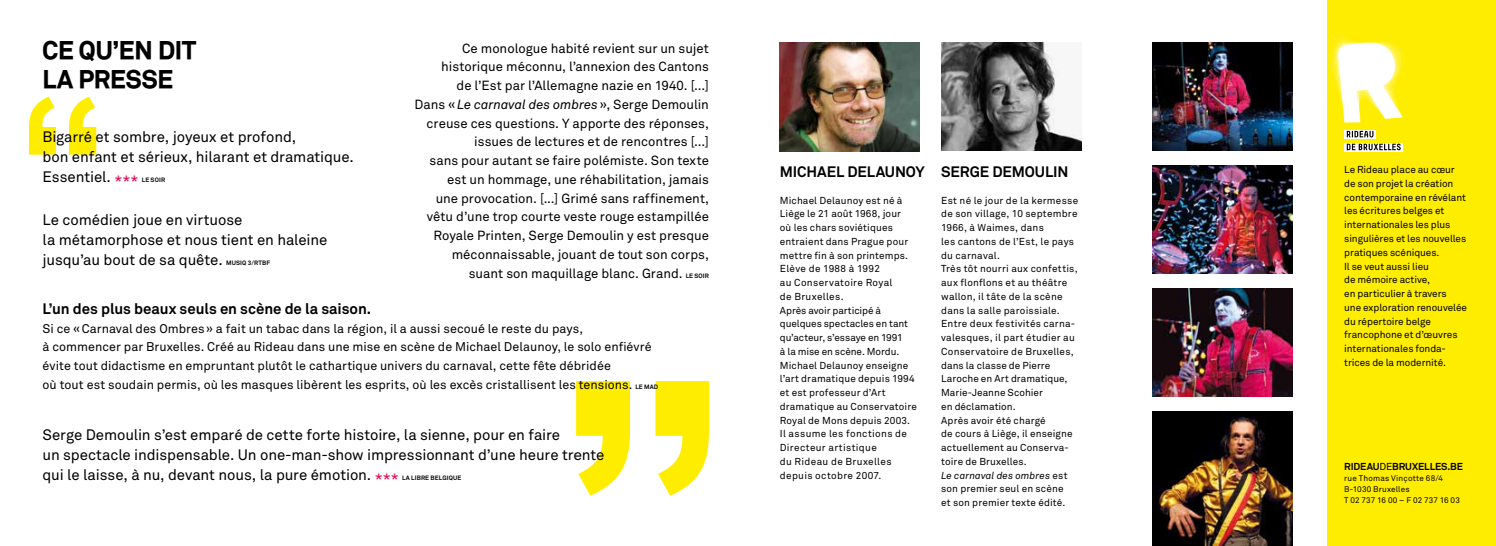
<style>
.page{position:relative;width:1496px;height:546px;background:#fff}
.page>*{position:absolute;margin:0;border:0;box-sizing:border-box;transform-origin:0 0}
.t1{font:25px/28.8px "Akkurat Bold SL10";letter-spacing:-.005em;color:#000}
.t2{font:15px/20px "Akkurat";letter-spacing:-.005em;color:#000}
.t3{font:700 15px "Akkurat";letter-spacing:-.005em;color:#000}
.t4{font:13.12px/18.8px "Akkurat";color:#000;text-align:right}
.t5{font:12.5px/18.8px "Akkurat";letter-spacing:.005em;color:#000}
.t6{font:10px/13.8px "Akkurat";letter-spacing:.01em;color:#000}
.t7{font:700 10px "Akkurat";letter-spacing:-.01em;color:#000}
.t8{font:8.12px/11.2px "Akkurat";letter-spacing:.02em;color:#000}
.t9{font:700 6.25px "Akkurat";letter-spacing:.02em;color:#000}
.s1{color:#e50051}
.s2{font-style:italic}
.s3{font-weight:700;font-size:6.25px}
.s4{font-weight:400}
</style>
<div class="page">
<div style="left:1327px;top:0;width:168px;height:546px;background:#ffed00"></div>
<img style="left:780px;top:43px;width:139px;height:108px">
<img style="left:941px;top:43px;width:140px;height:108px">
<img style="left:1152px;top:43px;width:140px;height:108px">
<img style="left:1152px;top:165px;width:140px;height:109px">
<img style="left:1152px;top:288px;width:140px;height:108px">
<img style="left:1152px;top:411px;width:140px;height:135px">
<svg style="left:29px;top:97px;width:67px;height:58px"></svg>
<svg style="left:576px;top:381px;width:133px;height:114px"></svg>
<svg style="left:1327px;top:32px;width:77px;height:91px"></svg>
<svg style="left:1344px;top:130px;width:31px;height:9px"></svg>
<svg style="left:1344px;top:143px;width:59px;height:8px"></svg>
<svg style="left:1346px;top:144px;width:54px;height:6px"></svg>
<svg style="left:1346px;top:131px;width:27px;height:6px"></svg>
<h1 class="t1" style="left:43px;top:36px;width:155px">CE QU’EN DIT<br>LA PRESSE</h1>
<h2 class="t2" style="left:43px;top:128px;width:313px">Bigarré et sombre, joyeux et profond,<br>bon enfant et sérieux, hilarant et dramatique.<br>Essentiel. <span class="s1">***</span></h2>
<p class="t9" style="left:142px;top:176px;width:25px">LE SOIR</p>
<h2 class="t2" style="left:43px;top:210px;width:286px">Le comédien joue en virtuose<br>la métamorphose et nous tient en haleine jusqu’au bout de sa quête.</h2>
<p class="t9" style="left:226px;top:259px;width:45px">MUSIQ 3/RTBF</p>
<p class="t4" style="left:414px;top:39px;width:296px">Ce monologue habité revient sur un sujet historique méconnu, l’annexion des Cantons<br>de l’Est par l’Allemagne nazie en 1940. [...]<br>Dans «<span class="s2">Le carnaval des ombres</span>», Serge Demoulin creuse ces questions. Y apporte des réponses, issues de lectures et de rencontres [...]<br>sans pour autant se faire polémiste. Son texte est un hommage, une réhabilitation, jamais<br>une provocation. [...] Grimé sans raffinement, vêtu d’une trop courte veste rouge estampillée Royale Printen, Serge Demoulin y est presque méconnaissable, jouant de tout son corps, suant son maquillage blanc. Grand. <span class="s3">LE SOIR</span></p>
<h2 class="t3" style="left:43px;top:299px;width:330px">L’un des plus beaux seuls en scène de la saison.</h2>
<p class="t5" style="left:43px;top:319px;width:617px">Si ce «Carnaval des Ombres» a fait un tabac dans la région, il a aussi secoué le reste du pays,<br>à commencer par Bruxelles. Créé au Rideau dans une mise en scène de Michael Delaunoy, le solo enfiévré évite tout didactisme en empruntant plutôt le cathartique univers du carnaval, cette fête débridée<br>où tout est soudain permis, où les masques libèrent les esprits, où les excès cristallisent les tensions. <span class="s3">LE MAD</span></p>
<h2 class="t2" style="left:43px;top:425px;width:563px">Serge Demoulin s’est emparé de cette forte histoire, la sienne, pour en faire<br>un spectacle indispensable. Un one-man-show impressionnant d’une heure trente qui le laisse, à nu, devant nous, la pure émotion. <span class="s1">***</span></h2>
<p class="t9" style="left:402px;top:473px;width:61px">LA LIBRE BELGIQUE</p>
<h2 class="t3" style="left:780px;top:162px;width:290px">MICHAEL DELAUNOY SERGE DEMOULIN</h2>
<p class="t6" style="left:780px;top:193px;width:138px">Michael Delaunoy est né à<br>Liège le 21 août 1968, jour<br>où les chars soviétiques entraient dans Prague pour mettre fin à son printemps.<br>Elève de 1988 à 1992<br>au Conservatoire Royal<br>de Bruxelles.<br>Après avoir participé à quelques spectacles en tant qu’acteur, s’essaye en 1991<br>à la mise en scène. Mordu.<br>Michael Delaunoy enseigne l’art dramatique depuis 1994 et est professeur d’Art dramatique au Conservatoire<br>Royal de Mons depuis 2003.<br>Il assume les fonctions de<br>Directeur artistique<br>du Rideau de Bruxelles depuis octobre 2007.</p>
<p class="t6" style="left:941px;top:193px;width:138px">Est né le jour de la kermesse de son village, 10 septembre<br>1966, à Waimes, dans<br>les cantons de l’Est, le pays du carnaval.<br>Très tôt nourri aux confettis, aux flonflons et au théâtre wallon, il tâte de la scène dans la salle paroissiale.<br>Entre deux festivités carna&shy;valesques, il part étudier au<br>Conservatoire de Bruxelles, dans la classe de Pierre<br>Laroche en Art dramatique,<br>Marie-Jeanne Scohier<br>en déclamation.<br>Après avoir été chargé<br>de cours à Liège, il enseigne actuellement au Conserva&shy;toire de Bruxelles.<br><span class="s2">Le carnaval des ombres</span> est son premier seul en scène<br>et son premier texte édité.</p>
<p class="t6" style="left:1344px;top:163px;width:124px">Le Rideau place au cœur de son projet la création contemporaine en révélant les écritures belges et internationales les plus singulières et les nouvelles pratiques scéniques.<br>Il se veut aussi lieu<br>de mémoire active,<br>en particulier à travers<br>une exploration renouvelée du répertoire belge francophone et d’œuvres internationales fonda&shy;trices de la modernité.</p>
<p class="t7" style="left:1344px;top:460px;width:120px">RIDEAU<span class="s4">DE</span>BRUXELLES.BE</p>
<p class="t8" style="left:1344px;top:472px;width:117px">rue Thomas Vinçotte 68/4<br>B-1030 Bruxelles<br>T 02 737 16 00 – F 02 737 16 03</p>
</div>
